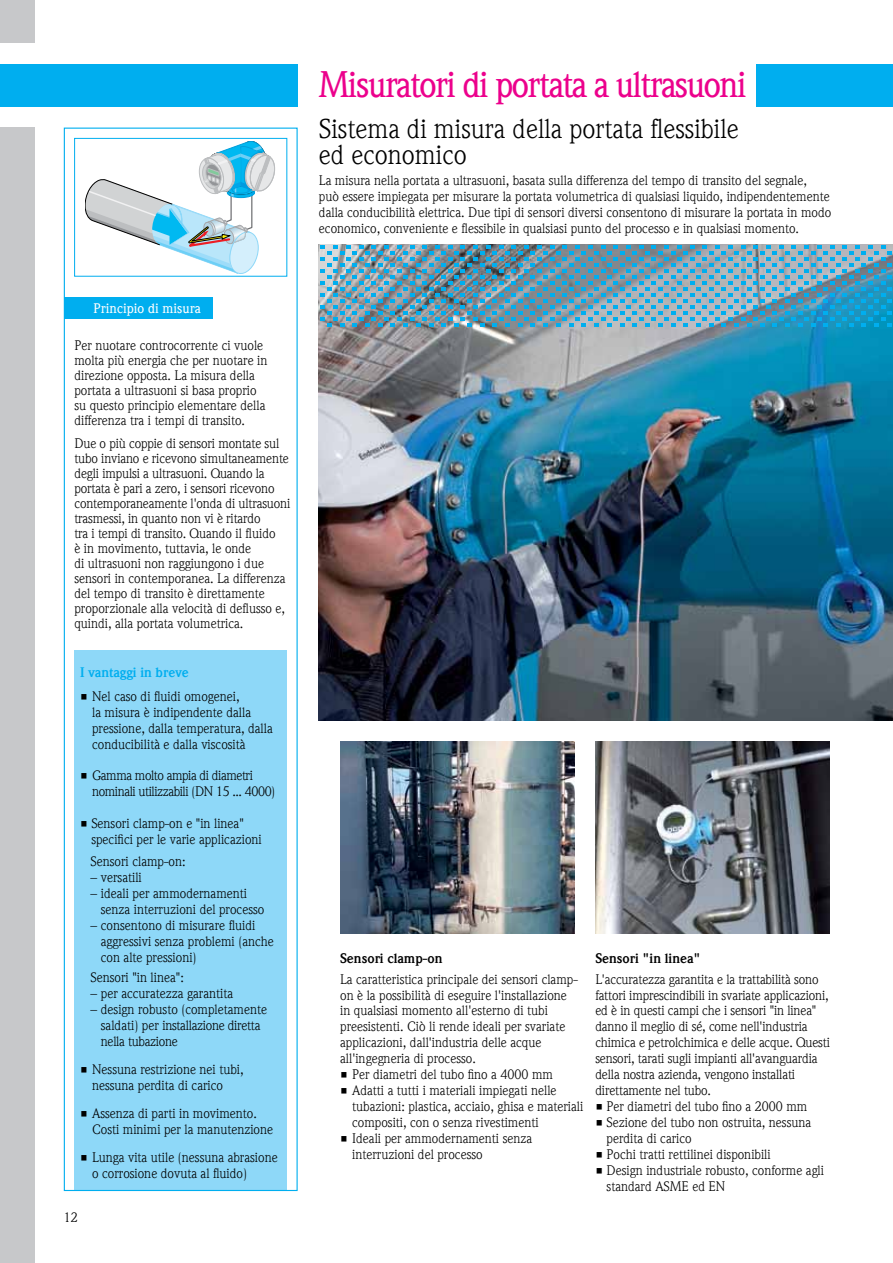
<style>
.page{position:relative;width:893px;height:1263px;background:#fff}
.page>*{position:absolute;margin:0;border:0;box-sizing:border-box;transform-origin:0 0}
.t1{font:500 36px "E+H Weidemann Com";letter-spacing:-.04em;color:#ec008c;scale:.95 1}
.t2{font:27px/25.5px "E+H Weidemann Com";color:#000}
.t3{font:13.5px/15.9px "E+H Weidemann Com";color:#000}
.t4{font:13.5px/15.9px "E+H Weidemann Com";letter-spacing:-.03em;color:#000}
.t5{font:700 13.5px "E+H Weidemann Com";color:#000}
.t6{font:500 13.5px "E+H Weidemann Com";color:#fff}
.t7{font:700 13.5px "E+H Weidemann Com";color:#00aeef}
</style>
<div class="page">
<div style="left:74px;top:651px;width:213px;height:539px;background:#8ed8f8"></div>
<div style="left:64px;top:128px;width:234px;height:1063px;border:1px solid #00aeef"></div>
<div style="left:0;top:64px;width:298px;height:42px;background:#00aeef"></div>
<div style="left:0;top:0;width:34px;height:43px;background:#c7c8ca"></div>
<div style="left:0;top:127px;width:34px;height:1136px;background:#c7c8ca"></div>
<div style="left:64px;top:298px;width:149px;height:21px;background:#00aeef"></div>
<div style="left:757px;top:64px;width:136px;height:42px;background:#00aeef"></div>
<svg style="left:85px;top:141px;width:190px;height:132px"></svg>
<div style="left:74px;top:138px;width:213px;height:138px;border:1px solid #00aeef"></div>
<img style="left:319px;top:245px;width:574px;height:475px">
<svg style="left:321px;top:245px;width:570px;height:82px;background:#6aa0b6"></svg>
<img style="left:340px;top:742px;width:234px;height:191px">
<img style="left:595px;top:742px;width:234px;height:191px">
<p class="t6" style="left:94px;top:300px;width:109px">Principio di misura</p>
<p class="t3" style="left:74px;top:338px;width:195px;line-height:15px">Per nuotare controcorrente ci vuole molta più energia che per nuotare in direzione opposta. La misura della portata a ultrasuoni si basa proprio su questo principio elementare della differenza tra i tempi di transito.</p>
<p class="t3" style="left:74px;top:436px;width:217px;line-height:15px">Due o più coppie di sensori montate sul tubo inviano e ricevono simultaneamente degli impulsi a ultrasuoni. Quando la portata è pari a zero, i sensori ricevono contemporaneamente l'onda di ultrasuoni trasmessi, in quanto non vi è ritardo<br>tra i tempi di transito. Quando il fluido<br>è in movimento, tuttavia, le onde<br>di ultrasuoni non raggiungono i due sensori in contemporanea. La differenza del tempo di transito è direttamente proporzionale alla velocità di deflusso e, quindi, alla portata volumetrica.</p>
<p class="t7" style="left:80px;top:665px;width:110px">I vantaggi in breve</p>
<p class="t3" style="left:92px;top:688px;width:182px;text-indent:-12px">• Nel caso di fluidi omogenei,<br>la misura è indipendente dalla pressione, dalla temperatura, dalla conducibilità e dalla viscosità</p>
<p class="t4" style="left:92px;top:768px;width:185px;text-indent:-12px">• Gamma molto ampia di diametri nominali utilizzabili (DN 15 ... 4000)</p>
<p class="t3" style="left:91px;top:816px;width:172px;text-indent:-11px">• Sensori clamp-on e "in linea" specifici per le varie applicazioni</p>
<p class="t3" style="left:91px;top:854px;width:96px">Sensori clamp-on:</p>
<p class="t3" style="left:91px;top:870px;width:53px">– versatili</p>
<p class="t3" style="left:101px;top:886px;width:165px;text-indent:-10px">– ideali per ammodernamenti senza interruzioni del processo</p>
<p class="t3" style="left:101px;top:917px;width:175px;text-indent:-10px">– consentono di misurare fluidi aggressivi senza problemi (anche con alte pressioni)</p>
<p class="t3" style="left:91px;top:970px;width:95px">Sensori "in linea":</p>
<p class="t3" style="left:91px;top:986px;width:144px">– per accuratezza garantita</p>
<p class="t3" style="left:101px;top:1002px;width:168px;text-indent:-10px">– design robusto (completamente saldati) per installazione diretta nella tubazione</p>
<p class="t3" style="left:92px;top:1062px;width:153px;text-indent:-12px">• Nessuna restrizione nei tubi, nessuna perdita di carico</p>
<p class="t3" style="left:92px;top:1105px;width:183px;text-indent:-12px">• Assenza di parti in movimento.<br>Costi minimi per la manutenzione</p>
<p class="t3" style="left:92px;top:1149px;width:187px;text-indent:-12px">• Lunga vita utile (nessuna abrasione o corrosione dovuta al fluido)</p>
<p class="t3" style="left:64px;top:1209px;width:16px">12</p>
<h1 class="t1" style="left:319px;top:63px;width:452px">Misuratori di portata a ultrasuoni</h1>
<h2 class="t2" style="left:319px;top:117px;width:421px">Sistema di misura della portata flessibile ed economico</h2>
<p class="t3" style="left:319px;top:173px;width:514px">La misura nella portata a ultrasuoni, basata sulla differenza del tempo di transito del segnale,<br>può essere impiegata per misurare la portata volumetrica di qualsiasi liquido, indipendentemente dalla conducibilità elettrica. Due tipi di sensori diversi consentono di misurare la portata in modo economico, conveniente e flessibile in qualsiasi punto del processo e in qualsiasi momento.</p>
<p class="t5" style="left:340px;top:950px;width:104px">Sensori clamp-on</p>
<p class="t3" style="left:340px;top:971px;width:239px">La caratteristica principale dei sensori clamp&shy;on è la possibilità di eseguire l'installazione in qualsiasi momento all'esterno di tubi preesistenti. Ciò li rende ideali per svariate applicazioni, dall'industria delle acque all'ingegneria di processo.</p>
<p class="t3" style="left:340px;top:1067px;width:214px">• Per diametri del tubo fino a 4000 mm</p>
<p class="t3" style="left:352px;top:1083px;width:233px;text-indent:-12px">• Adatti a tutti i materiali impiegati nelle tubazioni: plastica, acciaio, ghisa e materiali compositi, con o senza rivestimenti</p>
<p class="t3" style="left:352px;top:1131px;width:182px;text-indent:-12px">• Ideali per ammodernamenti senza interruzioni del processo</p>
<p class="t5" style="left:595px;top:950px;width:107px">Sensori "in linea"</p>
<p class="t3" style="left:595px;top:971px;width:236px">L'accuratezza garantita e la trattabilità sono fattori imprescindibili in svariate applicazioni, ed è in questi campi che i sensori "in linea" danno il meglio di sé, come nell'industria chimica e petrolchimica e delle acque. Questi sensori, tarati sugli impianti all'avanguardia della nostra azienda, vengono installati direttamente nel tubo.</p>
<p class="t3" style="left:595px;top:1099px;width:214px">• Per diametri del tubo fino a 2000 mm</p>
<p class="t3" style="left:607px;top:1115px;width:206px;text-indent:-11px">• Sezione del tubo non ostruita, nessuna perdita di carico</p>
<p class="t3" style="left:595px;top:1146px;width:177px">• Pochi tratti rettilinei disponibili</p>
<p class="t3" style="left:607px;top:1162px;width:219px;text-indent:-11px">• Design industriale robusto, conforme agli standard ASME ed EN</p>
</div>
